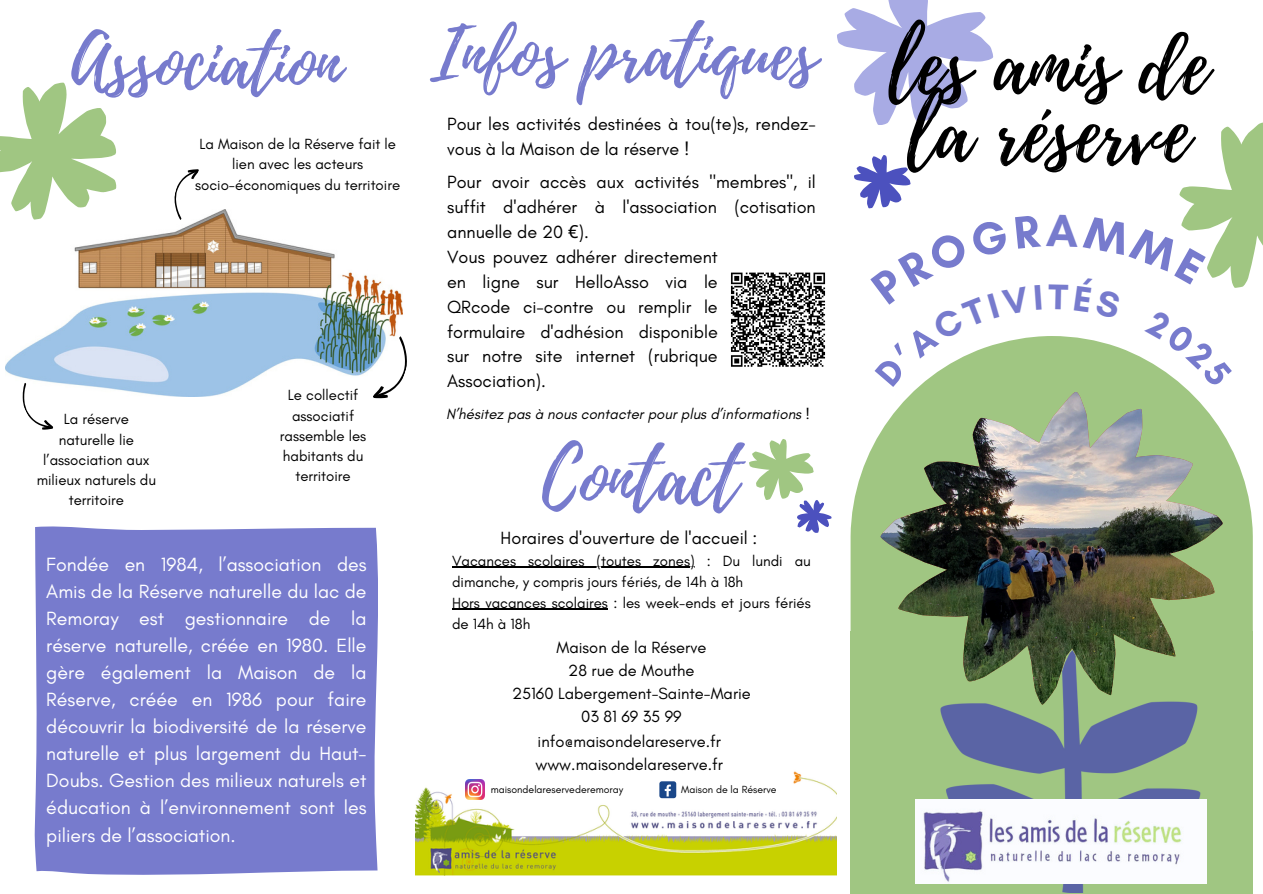
<style>
.page{position:relative;width:1263px;height:894px;background:#fff}
.page>*{position:absolute;margin:0;border:0;box-sizing:border-box;transform-origin:0 0}
.t1{font:82.8px/67.8px "Playlist Script";color:#000}
.t2{font:75.3px "Playlist Script";color:#777bcd}
.t3{font:72.3px "Playlist Script";color:#777bcd}
.t4{font:19.5px/27px "Glacial Indifference";color:#fff;text-align:justify}
.t5{font:18px/24.8px "Glacial Indifference";color:#000;text-align:justify}
.t6{font:16.5px/23px "Glacial Indifference";color:#000;text-align:center}
.t7{font:15px/20.2px "Glacial Indifference";color:#000;text-align:center}
.t8{font:italic 15px "Glacial Indifference";color:#000}
.t9{font:10.5px "Glacial Indifference";color:#000}
.s1{font-family:"Noto Sans"}
</style>
<div class="page">
<img style="left:415px;top:771px;width:421px;height:104px">
<svg style="left:850px;top:388px;width:403px;height:243px;fill:#a0c682"></svg>
<div style="left:850px;top:631px;width:403px;height:262px;background:#a0c682"></div>
<img style="left:6px;top:210px;width:397px;height:187px">
<svg style="left:169px;top:169px;width:30px;height:52px"></svg>
<svg style="left:373px;top:334px;width:34px;height:65px"></svg>
<svg style="left:14px;top:380px;width:40px;height:50px"></svg>
<img style="left:466px;top:779px;width:19px;height:19px">
<div style="left:659px;top:781px;width:17px;height:17px;background:#1a4789;border-radius:3px"></div>
<svg style="left:665px;top:784px;width:6px;height:12px"></svg>
<div style="left:35px;top:526px;width:343px;height:349px;background:#777bcd"></div>
<svg style="left:731px;top:272px;width:95px;height:95px"></svg>
<img style="left:880px;top:392px;width:343px;height:500px">
<img style="left:915px;top:799px;width:292px;height:84px">
<hr style="left:452px;top:566px;width:243px;height:1px;background:#000">
<hr style="left:452px;top:608px;width:156px;height:1px;background:#000">
<svg style="left:0;top:82px;width:117px;height:137px"></svg>
<svg style="left:749px;top:439px;width:83px;height:94px"></svg>
<svg style="left:837px;top:0;width:426px;height:388px"></svg>
<h1 class="t3" style="left:71px;top:11px;width:272px">Association</h1>
<p class="t7" style="left:195px;top:134px;width:206px">La Maison de la Réserve fait le lien avec les acteurs socio-économiques du territoire</p>
<h2 class="t7" style="left:37px;top:409px;width:121px">La réserve naturelle lie l’association aux milieux naturels du territoire</h2>
<h1 class="t7" style="left:280px;top:385px;width:88px">Le collectif associatif rassemble les habitants du territoire</h1>
<p class="t4" style="left:46px;top:550px;width:322px">Fondée en 1984, l’association des Amis de la Réserve naturelle du lac de Remoray est gestionnaire de la réserve naturelle, créée en 1980. Elle gère également la Maison de la Réserve, créée en 1986 pour faire découvrir la biodiversité de la réserve naturelle et plus largement du Haut-Doubs. Gestion des milieux naturels et éducation à l’environnement sont les piliers de l’association.</p>
<p class="t3" style="left:430px;top:2px;width:388px">Infos pratiques</p>
<p class="t5" style="left:447px;top:111px;width:370px">Pour les activités destinées à tou(te)s, rendez&shy;vous à la Maison de la réserve !</p>
<p class="t5" style="left:447px;top:169px;width:370px">Pour avoir accès aux activités "membres", il suffit d'adhérer à l'association (cotisation annuelle de 20 <span class="s1">€</span>).</p>
<p class="t5" style="left:447px;top:244px;width:272px">Vous pouvez adhérer directement en ligne sur HelloAsso via le QRcode ci-contre ou remplir le formulaire d'adhésion disponible sur notre site internet (rubrique Association).</p>
<p class="t8" style="left:446px;top:404px;width:365px">N’hésitez pas à nous contacter pour plus d’informations !</p>
<p class="t2" style="left:542px;top:424px;width:198px">Contact</p>
<p class="t5" style="left:501px;top:524px;width:258px">Horaires d'ouverture de l'accueil :</p>
<p class="t7" style="left:452px;top:549px;width:360px;line-height:21px;text-align:left">Vacances scolaires (toutes zones) : Du lundi au dimanche, y compris jours fériés, de 14h à 18h<br>Hors vacances scolaires : les week-ends et jours fériés de 14h à 18h</p>
<p class="t6" style="left:557px;top:635px;width:151px">Maison de la Réserve<br>28 rue de Mouthe</p>
<p class="t6" style="left:512px;top:681px;width:240px">25160 Labergement-Sainte-Marie<br>03 81 69 35 99</p>
<p class="t6" style="left:538px;top:729px;width:185px">info@maisondelareserve.fr</p>
<h6 class="t6" style="left:535px;top:752px;width:189px">www.maisondelareserve.fr</h6>
<h2 class="t9" style="left:491px;top:783px;width:134px">maisondelareservederemoray</h2>
<p class="t9" style="left:681px;top:783px;width:97px">Maison de la Réserve</p>
<h4 class="t1" style="left:888px;top:33px;width:321px">les amis de la réserve</h4>
</div>
